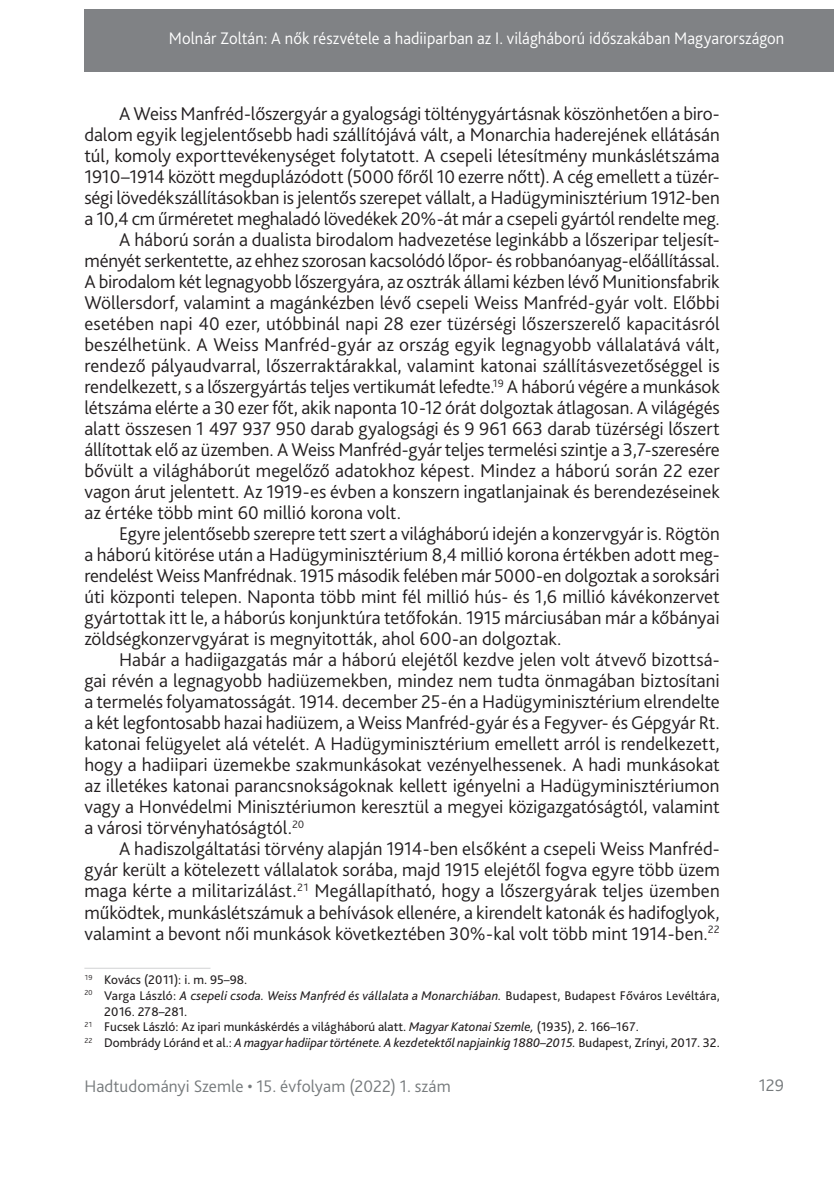
<style>
.page{position:relative;width:834px;height:1181px;background:#fff}
.page>*{position:absolute;margin:0;border:0;box-sizing:border-box;transform-origin:0 0}
._1__Body{font:300 19.25px/21px "Bliss Pro";color:#231f20;text-align:justify}
.t1{font:300 17.5px "Bliss Pro";letter-spacing:.005em;color:#fff;scale:.95 1}
.t2{font:300 17.5px "Bliss Pro";letter-spacing:.005em;color:#767a7c}
.Lábjegyzet{font:13.12px/15.8px "Bliss Pro";color:#231f20}
.Lábjegyzet-2{font:italic 13.12px "Bliss Pro";color:#231f20}
.s1{font-style:italic}
.s2{font-style:normal}
</style>
<div class="page">
<div style="left:84px;top:9px;width:749px;height:63px;background:#808285"></div>
<hr style="left:84px;top:968px;width:126px;height:1px;background:#d1d2d4">
<p class="t1" style="left:169px;top:27px;width:649px">Molnár Zoltán: A nők részvétele a hadiiparban az I. világháború időszakában Magyarországon</p>
<p class="_1__Body" style="left:84px;top:103px;width:637px;text-indent:35px">A Weiss Manfréd-lőszergyár a gyalogsági tölténygyártásnak köszönhetően a biro&shy;dalom egyik legjelentősebb hadi szállítójává vált, a Monarchia haderejének ellátásán túl, komoly exporttevékenységet folytatott. A csepeli létesítmény munkáslétszáma 1910–1914 között megduplázódott (5000 főről 10 ezerre nőtt). A cég emellett a tüzér&shy;ségi lövedékszállításokban is jelentős szerepet vállalt, a Hadügyminisztérium 1912-ben a -10,4 cm űrméretet meghaladó lövedékek 20%-át már a csepeli gyártól rendelte meg.</p>
<p class="_1__Body" style="left:84px;top:229px;width:636px;text-indent:35px">A háború során a dualista birodalom hadvezetése leginkább a lőszeripar teljesít&shy;ményét serkentette, az ehhez szorosan kacsolódó lőpor- és robbanóanyag-előállítással.<br>A birodalom két legnagyobb lőszergyára, az osztrák állami kézben lévő Munitionsfabrik Wöllersdorf, valamint a magánkézben lévő csepeli Weiss Manfréd-gyár volt. Előbbi esetében napi 40 ezer, utóbbinál napi 28 ezer tüzérségi lőszerszerelő kapacitásról beszélhetünk. A Weiss Manfréd-gyár az ország egyik legnagyobb vállalatává vált, rendező pályaudvarral, lőszerraktárakkal, valamint katonai szállításvezetőséggel is rendelkezett, s a lőszergyártás teljes vertikumát lefedte.<sup>19</sup> A háború végére a munkások létszáma elérte a -30 ezer főt, akik naponta 10-12 órát dolgoztak átlagosan. A világégés alatt összesen 1 497 937 -950 darab gyalogsági és 9 961 -663 darab tüzérségi lőszert állítottak elő az üzemben. A Weiss Manfréd-gyár teljes termelési szintje a -3,7-szeresére bővült a világháborút megelőző adatokhoz képest. Mindez a háború során 22 ezer vagon árut jelentett. Az -1919-es évben a konszern ingatlanjainak és berendezéseinek az értéke több mint 60 millió korona volt.</p>
<p class="_1__Body" style="left:84px;top:523px;width:636px;text-indent:35px">Egyre jelentősebb szerepre tett szert a világháború idején a konzervgyár is. Rögtön a háború kitörése után a Hadügyminisztérium 8,4 millió korona értékben adott meg&shy;rendelést Weiss Manfrédnak. 1915 második felében már 5000-en dolgoztak a soroksári úti központi telepen. Naponta több mint fél millió hús- és 1,6 millió kávékonzervet gyártottak itt le, a háborús konjunktúra tetőfokán. 1915 márciusában már a kőbányai zöldségkonzervgyárat is megnyitották, ahol 600-an dolgoztak.</p>
<p class="_1__Body" style="left:84px;top:649px;width:637px;text-indent:35px">Habár a hadiigazgatás már a háború elejétől kezdve jelen volt átvevő bizottsá&shy;gai révén a legnagyobb hadiüzemekben, mindez nem tudta önmagában biztosítani a termelés folyamatosságát. 1914. december 25-én a Hadügyminisztérium elrendelte a két legfontosabb hazai hadiüzem, a Weiss Manfréd-gyár és a Fegyver- és Gépgyár Rt. katonai felügyelet alá vételét. A Hadügyminisztérium emellett arról is rendelkezett, hogy a hadiipari üzemekbe szakmunkásokat vezényelhessenek. A hadi munkásokat az illetékes katonai parancsnokságoknak kellett igényelni a Hadügyminisztériumon vagy a Honvédelmi Minisztériumon keresztül a megyei közigazgatóságtól, valamint a városi törvényhatóságtól.<sup>20</sup></p>
<p class="_1__Body" style="left:84px;top:838px;width:637px;text-indent:35px">A hadiszolgáltatási törvény alapján 1914-ben elsőként a csepeli Weiss Manfréd&shy;gyár került a kötelezett vállalatok sorába, majd 1915 elejétől fogva egyre több üzem maga kérte a militarizálást.<sup>21</sup> Megállapítható, hogy a lőszergyárak teljes üzemben működtek, munkáslétszámuk a behívások ellenére, a kirendelt katonák és hadifoglyok, valamint a bevont női munkások következtében 30%-kal volt több mint 1914-ben.<sup>22</sup></p>
<p class="Lábjegyzet" style="left:84px;top:971px;width:164px"><sup>19</sup> Kovács (2011): i. m. 95–98.</p>
<p class="Lábjegyzet" style="left:104px;top:987px;width:617px;text-indent:-20px"><sup>20</sup> Varga László: <span class="s1">A csepeli csoda. Weiss Manfréd és vállalata a Monarchiában.</span> Budapest, Budapest Főváros Levéltára,<br>2016. 278–281.</p>
<p class="Lábjegyzet" style="left:84px;top:1018px;width:556px"><sup>21</sup> Fucsek László: Az ipari munkáskérdés a világháború alatt. <span class="s1">Magyar Katonai Szemle,</span> (1935), 2. 166–167.</p>
<p class="Lábjegyzet-2" style="left:84px;top:1034px;width:636px"><sup>22</sup> <span class="s2">Dombrády Lóránd et al.:</span> A magyar hadiipar története. A kezdetektől napjainkig 1880–2015. <span class="s2">Budapest, Zrínyi, 2017. 32.</span></p>
<p class="t2" style="left:84px;top:1075px;width:368px">Hadtudományi Szemle • 15. évfolyam (2022) 1. szám</p>
<p class="t2" style="left:758px;top:1074px;width:27px">129</p>
</div>
